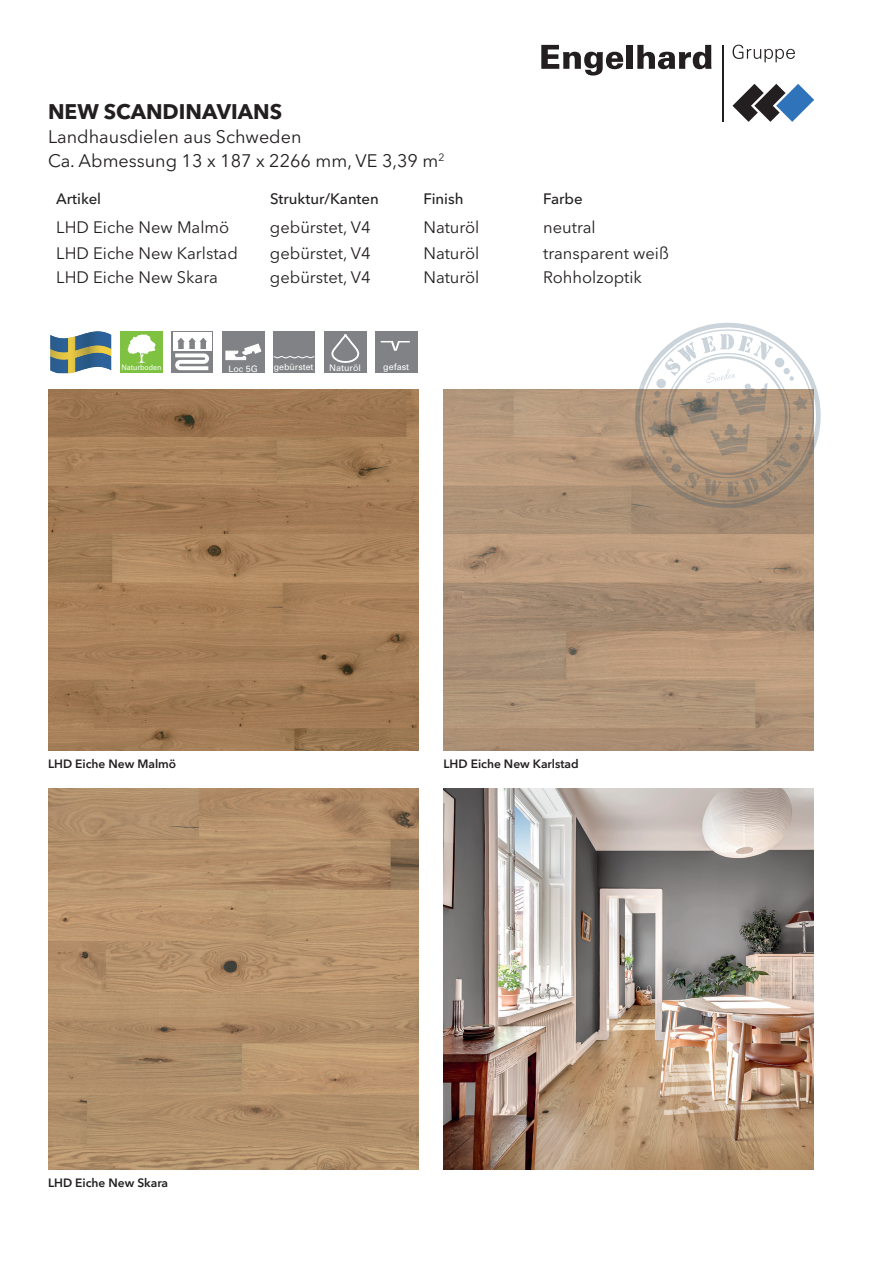
<style>
.page{position:relative;width:893px;height:1263px;background:#fff}
.page>*{position:absolute;margin:0;border:0;box-sizing:border-box;transform-origin:0 0}
.t1{font:700 21px "Avenir Next LT Pro";color:#231f20}
.t2{font:18px/24px "Avenir Next LT Pro";color:#231f20}
.t3{font:16.5px "Avenir Next LT Pro";color:#231f20}
.t4{font:500 15px "Avenir Next LT Pro";color:#231f20}
.t5{font:600 12px "Avenir Next LT Pro";color:#231f20}
.t6{font:9px "Univers";color:#fff}
.t7{font:8.85px "Univers";color:#fff}
.t8{font:7.5px "Univers";color:#fff;scale:.94 1}
</style>
<div class="page">
<div style="left:324px;top:331px;width:42px;height:42px;background:#808285"></div>
<svg style="left:331px;top:334px;width:29px;height:29px"></svg>
<div style="left:273px;top:331px;width:41px;height:42px;background:#808285"></div>
<svg style="left:273px;top:356px;width:41px;height:3px"></svg>
<svg style="left:171px;top:331px;width:42px;height:41px"></svg>
<svg style="left:173px;top:332px;width:39px;height:38px"></svg>
<div style="left:222px;top:331px;width:42px;height:42px;background:#808285"></div>
<svg style="left:225px;top:343px;width:37px;height:17px"></svg>
<div style="left:120px;top:331px;width:42px;height:42px;background:#7fc241"></div>
<svg style="left:128px;top:334px;width:28px;height:29px"></svg>
<svg style="left:50px;top:331px;width:61px;height:42px;background:#788f8e"></svg>
<div style="left:375px;top:331px;width:42px;height:42px;background:#808285"></div>
<svg style="left:381px;top:341px;width:29px;height:10px"></svg>
<img style="left:48px;top:789px;width:370px;height:380px">
<img style="left:48px;top:389px;width:370px;height:361px">
<img style="left:443px;top:389px;width:370px;height:361px">
<svg style="left:635px;top:323px;width:186px;height:185px"></svg>
<img style="left:443px;top:789px;width:370px;height:380px">
<svg style="left:541px;top:45px;width:82px;height:31px"></svg>
<div style="left:627px;top:45px;width:6px;height:24px;background:#231f20"></div>
<svg style="left:637px;top:45px;width:74px;height:24px"></svg>
<svg style="left:733px;top:45px;width:62px;height:17px"></svg>
<hr style="left:722px;top:45px;width:1px;height:76px;background:#231f20">
<svg style="left:732px;top:84px;width:82px;height:38px"></svg>
<p class="t1" style="left:48px;top:98px;width:236px">NEW SCANDINAVIANS</p>
<p class="t2" style="left:48px;top:124px;width:398px">Landhausdielen aus Schweden<br>Ca. Abmessung 13 x 187 x 2266 mm, VE 3,39 m<sup>2</sup></p>
<p class="t4" style="left:56px;top:190px;width:46px">Artikel</p>
<p class="t4" style="left:270px;top:190px;width:110px">Struktur/Kanten</p>
<p class="t4" style="left:423px;top:190px;width:42px">Finish</p>
<p class="t4" style="left:543px;top:190px;width:41px">Farbe</p>
<p class="t3" style="left:56px;top:218px;width:174px">LHD Eiche New Malmö</p>
<p class="t3" style="left:270px;top:218px;width:102px">gebürstet, V4</p>
<p class="t3" style="left:423px;top:218px;width:57px">Naturöl</p>
<p class="t3" style="left:543px;top:218px;width:54px">neutral</p>
<p class="t3" style="left:56px;top:243px;width:183px">LHD Eiche New Karlstad</p>
<p class="t3" style="left:270px;top:243px;width:102px">gebürstet, V4</p>
<p class="t3" style="left:423px;top:243px;width:57px">Naturöl</p>
<p class="t3" style="left:543px;top:243px;width:127px">transparent weiß</p>
<p class="t3" style="left:56px;top:268px;width:163px">LHD Eiche New Skara</p>
<p class="t3" style="left:270px;top:268px;width:102px">gebürstet, V4</p>
<p class="t3" style="left:423px;top:268px;width:57px">Naturöl</p>
<p class="t3" style="left:543px;top:268px;width:100px">Rohholzoptik</p>
<p class="t8" style="left:121px;top:363px;width:44px">Naturboden</p>
<p class="t6" style="left:228px;top:363px;width:31px">Loc 5G</p>
<p class="t7" style="left:274px;top:362px;width:41px">gebürstet</p>
<p class="t6" style="left:329px;top:362px;width:33px">Naturöl</p>
<p class="t6" style="left:383px;top:361px;width:28px">gefast</p>
<p class="t5" style="left:48px;top:757px;width:130px">LHD Eiche New Malmö</p>
<p class="t5" style="left:443px;top:757px;width:137px">LHD Eiche New Karlstad</p>
<p class="t5" style="left:48px;top:1175px;width:122px">LHD Eiche New Skara</p>
</div>
